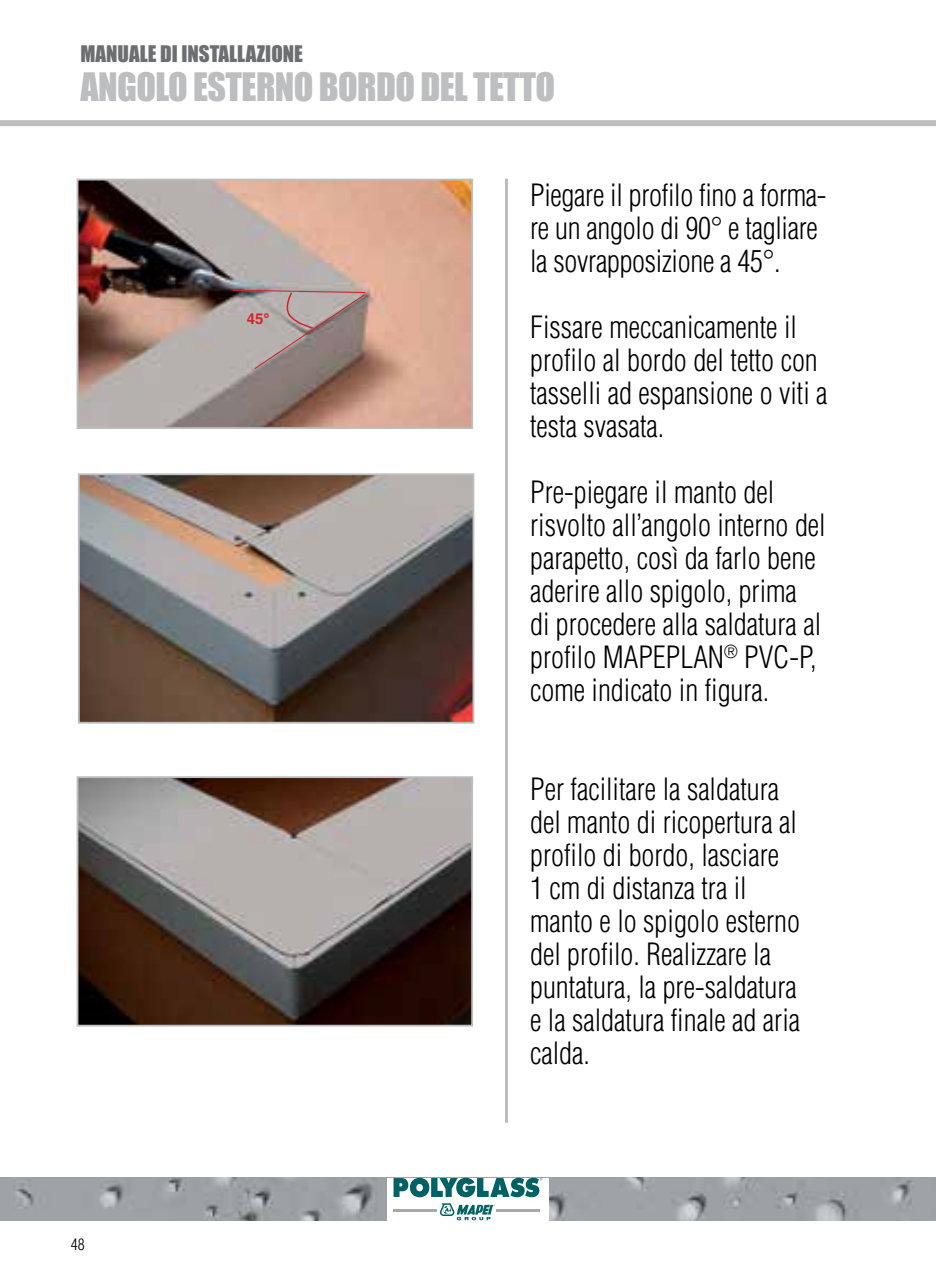
<style>
.page{position:relative;width:936px;height:1276px;background:#fff}
.page>*{position:absolute;margin:0;border:0;box-sizing:border-box;transform-origin:0 0}
.t1{font:36px "Impact";letter-spacing:-.015em;color:#bcbec0}
.t2{font:300 condensed 30px/33px "Helvetica";color:#000}
.t3{font:21px "Impact";color:#6d6e71}
.t4{font:300 condensed 15.6px "Helvetica";color:#000}
.t5{font:700 15px "Helvetica";color:#d2232a}
</style>
<div class="page">
<hr style="left:505px;top:179px;width:3px;height:944px;background:#bcbec0">
<div style="left:0;top:120px;width:935px;height:6px;background:#bcbec0"></div>
<img style="left:81px;top:476px;width:390px;height:244px">
<div style="left:78px;top:473px;width:396px;height:250px;border:2px solid #bcbec0"></div>
<img style="left:80px;top:779px;width:390px;height:244px">
<div style="left:77px;top:776px;width:396px;height:250px;border:2px solid #bcbec0"></div>
<img style="left:80px;top:182px;width:390px;height:244px">
<div style="left:77px;top:179px;width:396px;height:250px;border:2px solid #bcbec0"></div>
<svg style="left:232px;top:289px;width:134px;height:81px;background:#a29491"></svg>
<img style="left:0;top:1177px;width:935px;height:43px">
<div style="left:387px;top:1177px;width:162px;height:43px;background:#fff"></div>
<svg style="left:393px;top:1177px;width:149px;height:20px"></svg>
<hr style="left:393px;top:1209px;width:44px;height:2px;background:#a6a8a9">
<hr style="left:496px;top:1209px;width:43px;height:2px;background:#a6a8a9">
<svg style="left:440px;top:1203px;width:55px;height:17px"></svg>
<p class="t3" style="left:80px;top:37px;width:224px">MANUALE DI INSTALLAZIONE</p>
<p class="t1" style="left:80px;top:59px;width:476px">ANGOLO ESTERNO BORDO DEL TETTO</p>
<p class="t5" style="left:247px;top:309px;width:24px">45°</p>
<p class="t4" style="left:71px;top:1234px;width:15px">48</p>
<p class="t2" style="left:530px;top:178px;width:298px">Piegare il profilo fino a forma&shy;re un angolo di 90° e tagliare la sovrapposizione a 45°.</p>
<p class="t2" style="left:530px;top:310px;width:299px">Fissare meccanicamente il profilo al bordo del tetto con tasselli ad espansione o viti a testa svasata.</p>
<p class="t2" style="left:530px;top:475px;width:297px">Pre-piegare il manto del risvolto all’angolo interno del parapetto, così da farlo bene aderire allo spigolo, prima<br>di procedere alla saldatura al profilo MAPEPLAN<sup>®</sup> PVC-P, come indicato in figura.</p>
<p class="t2" style="left:530px;top:772px;width:271px">Per facilitare la saldatura del manto di ricopertura al profilo di bordo, lasciare<br>1 cm di distanza tra il manto e lo spigolo esterno del profilo. Realizzare la puntatura, la pre-saldatura e la saldatura finale ad aria calda.</p>
</div>
